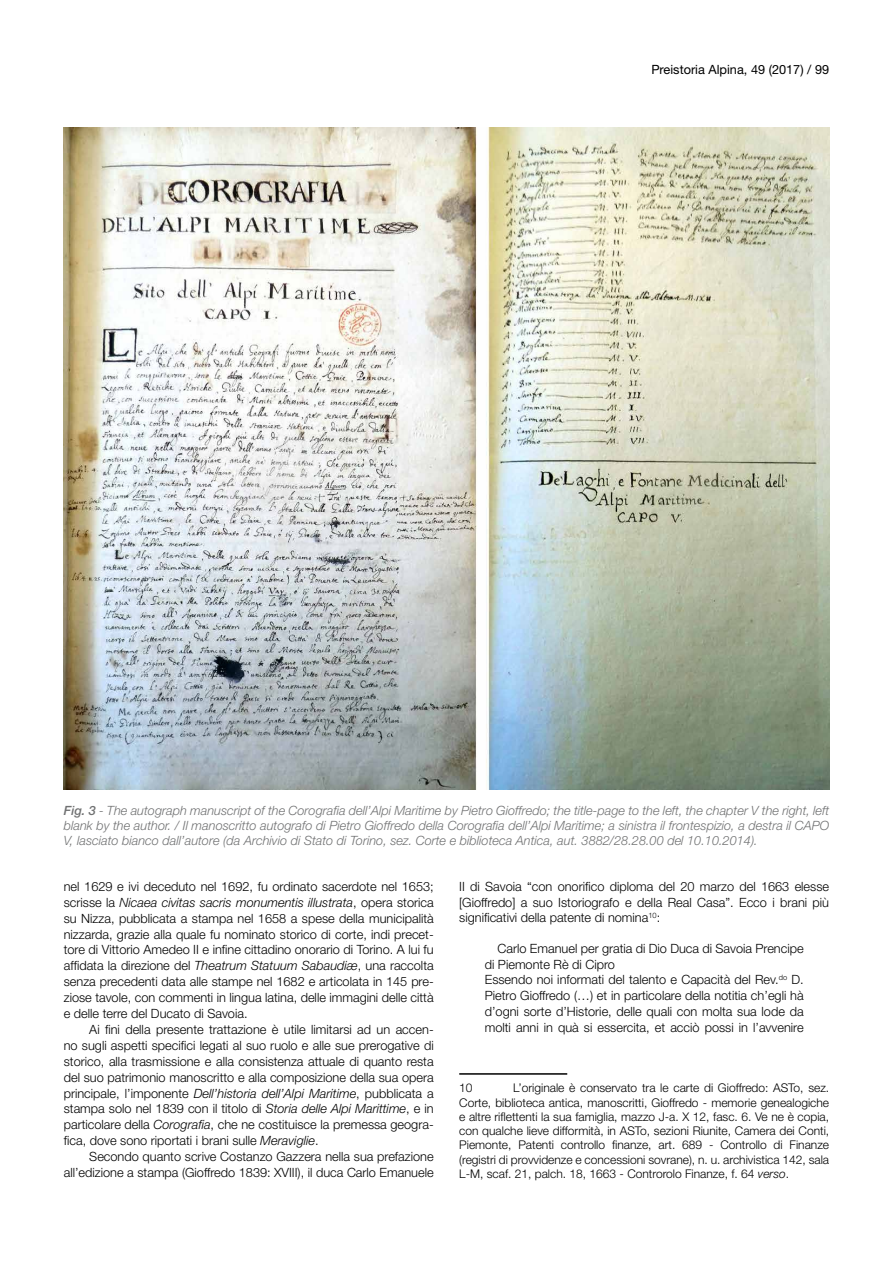
<style>
.page{position:relative;width:893px;height:1263px;background:#fff}
.page>*{position:absolute;margin:0;border:0;box-sizing:border-box;transform-origin:0 0}
.t1{font:300 12.75px/15.9px "Helvetica Neue";color:#000;text-align:justify}
.t2{font:italic 300 12.75px/15px "Helvetica Neue";color:#707172;text-align:justify}
.t3{font:12.75px "Helvetica Neue";color:#000}
.t4{font:300 12px/14.2px "Helvetica Neue";color:#000;text-align:justify}
.s1{font-weight:500}
.s2{font-style:italic}
</style>
<div class="page">
<hr style="left:459px;top:1073px;width:108px;height:2px;background:#000">
<img style="left:64px;top:128px;width:765px;height:661px">
<p class="t3" style="left:651px;top:62px;width:179px">Preistoria Alpina, 49 (2017) / 99</p>
<p class="t2" style="left:64px;top:802px;width:767px"><span class="s1">Fig. 3</span> - The autograph manuscript of the Corografia dell’Alpi Maritime by Pietro Gioffredo; the title-page to the left, the chapter V the right, left blank by the author. / Il manoscritto autografo di Pietro Gioffredo della Corografia dell’Alpi Maritime; a sinistra il frontespizio, a destra il CAPO V, lasciato bianco dall’autore (da Archivio di Stato di Torino, sez. Corte e biblioteca Antica, aut. 3882/28.28.00 del 10.10.2014).</p>
<p class="t1" style="left:64px;top:878px;width:371px">nel 1629 e ivi deceduto nel 1692, fu ordinato sacerdote nel 1653; scrisse la <span class="s2">Nicaea civitas sacris monumentis illustrata</span>, opera storica su Nizza, pubblicata a stampa nel 1658 a spese della municipalità nizzarda, grazie alla quale fu nominato storico di corte, indi precet&shy;tore di Vittorio Amedeo II e infine cittadino onorario di Torino. A lui fu affidata la direzione del <span class="s2">Theatrum Statuum Sabaudiæ</span>, una raccolta senza precedenti data alle stampe nel 1682 e articolata in 145 pre&shy;ziose tavole, con commenti in lingua latina, delle immagini delle città e delle terre del Ducato di Savoia.</p>
<p class="t1" style="left:64px;top:1021px;width:371px;text-indent:26px">Ai fini della presente trattazione è utile limitarsi ad un accen&shy;no sugli aspetti specifici legati al suo ruolo e alle sue prerogative di storico, alla trasmissione e alla consistenza attuale di quanto resta del suo patrimonio manoscritto e alla composizione della sua opera principale, l’imponente <span class="s2">Dell’historia dell’Alpi Maritime</span>, pubblicata a stampa solo nel 1839 con il titolo di <span class="s2">Storia delle Alpi Marittime</span>, e in particolare della <span class="s2">Corografia</span>, che ne costituisce la premessa geogra&shy;fica, dove sono riportati i brani sulle <span class="s2">Meraviglie</span>.</p>
<p class="t1" style="left:64px;top:1148px;width:371px;text-align:right">Secondo quanto scrive Costanzo Gazzera nella sua prefazione all’edizione a stampa (Gioffredo 1839: XVIII), il duca Carlo Emanuele</p>
<p class="t1" style="left:459px;top:878px;width:371px">II di Savoia “con onorifico diploma del 20 marzo del 1663 elesse [Gioffredo] a suo Istoriografo e della Real Casa”. Ecco i brani più significativi della patente di nomina<sup>10</sup>:</p>
<p class="t1" style="left:485px;top:940px;width:320px;text-align:left;text-indent:13px">Carlo Emanuel per gratia di Dio Duca di Savoia Prencipe di Piemonte Rè di Cipro<br>Essendo noi informati del talento e Capacità del Rev.<sup>do</sup> D.<br>Pietro Gioffredo (…) et in particolare della notitia ch’egli hà d’ogni sorte d’Historie, delle quali con molta sua lode da molti anni in quà si essercita, et acciò possi in l’avvenire</p>
<p class="t4" style="left:459px;top:1081px;width:371px;text-indent:54px">L’originale è conservato tra le carte di Gioffredo: ASTo, sez.<br>Corte, biblioteca antica, manoscritti, Gioffredo - memorie genealogiche e altre riflettenti la sua famiglia, mazzo J-a. X 12, fasc. 6. Ve ne è copia, con qualche lieve difformità, in ASTo, sezioni Riunite, Camera dei Conti, Piemonte, Patenti controllo finanze, art. 689 - Controllo di Finanze (registri di provvidenze e concessioni sovrane), n. u. archivistica 142, sala L-M, scaf. 21, palch. 18, 1663 - Controrolo Finanze, f. 64 <span class="s2">verso</span>.</p>
<p class="t4" style="left:459px;top:1081px;width:15px">10</p>
</div>
